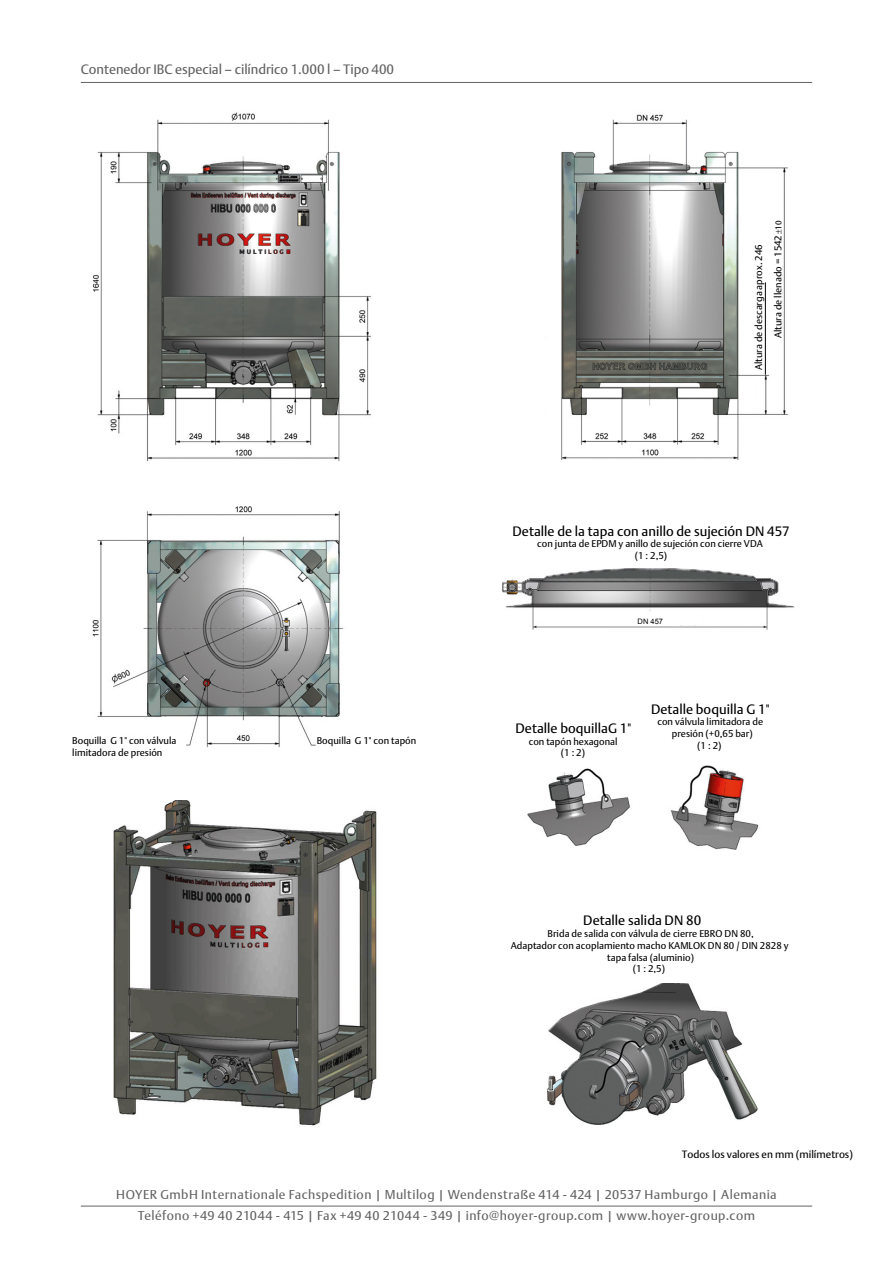
<style>
.page{position:relative;width:893px;height:1263px;background:#fff}
.page>*{position:absolute;margin:0;border:0;box-sizing:border-box;transform-origin:0 0}
.t1{font:13.5px "DTL Argo T";color:#000}
.t2{font:13.5px "DTL Argo T";letter-spacing:-.005em;color:#646363}
.t3{font:12.75px/21px "DTL Argo T";letter-spacing:.035em;color:#646363;text-align:center}
.t4{font:10.5px "DTL Argo T";color:#000}
.t5{font:9.75px/11.7px "DTL Argo T";color:#000;text-align:center}
.t6{font:7.5px "Arial";color:#000}
.s1{font-size:8.25px}
</style>
<div class="page">
<hr style="left:81px;top:82px;width:731px;height:1px;background:#646363">
<img style="left:93px;top:112px;width:278px;height:348px">
<img style="left:113px;top:800px;width:264px;height:326px">
<img style="left:527px;top:765px;width:232px;height:84px">
<img style="left:547px;top:983px;width:211px;height:142px">
<img style="left:503px;top:569px;width:291px;height:60px">
<div style="left:678px;top:616px;width:23px;height:9px;background:#fff"></div>
<img style="left:92px;top:506px;width:251px;height:242px">
<div style="left:316px;top:735px;width:61px;height:19px;background:#fff"></div>
<div style="left:92px;top:735px;width:93px;height:19px;background:#fff"></div>
<img style="left:561px;top:114px;width:227px;height:346px">
<div style="left:757px;top:380px;width:7px;height:28px;background:#fff"></div>
<div style="left:773px;top:252px;width:9px;height:79px;background:#fff"></div>
<hr style="left:765px;top:282px;width:1px;height:93px;background:#000">
<hr style="left:81px;top:1206px;width:731px;height:1px;background:#646363">
<h1 class="t2" style="left:81px;top:61px;width:315px">Contenedor IBC especial – cilíndrico 1.000 l – Tipo 400</h1>
<p class="t5" style="left:72px;top:735px;width:106px">Boquilla G 1" con válvula</p>
<p class="t5" style="left:317px;top:735px;width:101px">Boquilla G 1" con tapón</p>
<p class="t5" style="left:72px;top:747px;width:92px">limitadora de presión</p>
<p class="t5" style="left:749px;top:338px;width:119px;line-height:19.2px;text-align:left;text-indent:-32px;rotate:-90deg">Altura de descarga aprox. 246<br>Altura de llenado = 1542<span class="s1">±10</span></p>
<h1 class="t1" style="left:513px;top:523px;width:279px">Detalle de la tapa con anillo de sujeción DN 457</h1>
<p class="t5" style="left:537px;top:538px;width:227px">con junta de EPDM y anillo de sujeción con cierre VDA (1 : 2,5)</p>
<p class="t6" style="left:638px;top:616px;width:27px">DN 457</p>
<h1 class="t1" style="left:516px;top:720px;width:117px">Detalle boquillaG 1"</h1>
<p class="t5" style="left:529px;top:735px;width:90px">con tapón hexagonal (1 : 2)</p>
<h1 class="t1" style="left:651px;top:701px;width:120px">Detalle boquilla G 1"</h1>
<p class="t5" style="left:657px;top:716px;width:107px">con válvula limitadora de presión (+0,65 bar)<br>(1 : 2)</p>
<h1 class="t1" style="left:583px;top:912px;width:119px">Detalle salida DN 80</h1>
<p class="t5" style="left:511px;top:928px;width:279px">Brida de salida con válvula de cierre EBRO DN 80,<br>Adaptador con acoplamiento macho KAMLOK DN 80 / DIN 2828 y tapa falsa (aluminio)<br>(1 : 2,5)</p>
<p class="t4" style="left:682px;top:1148px;width:173px">Todos los valores en mm (milímetros)</p>
<h2 class="t3" style="left:116px;top:1184px;width:662px">HOYER GmbH Internationale Fachspedition | Multilog | Wendenstraße 414 - 424 | 20537 Hamburgo | Alemania<br>Teléfono +49 40 21044 - 415 | Fax +49 40 21044 - 349 | info@hoyer-group.com | www.hoyer-group.com</h2>
</div>
